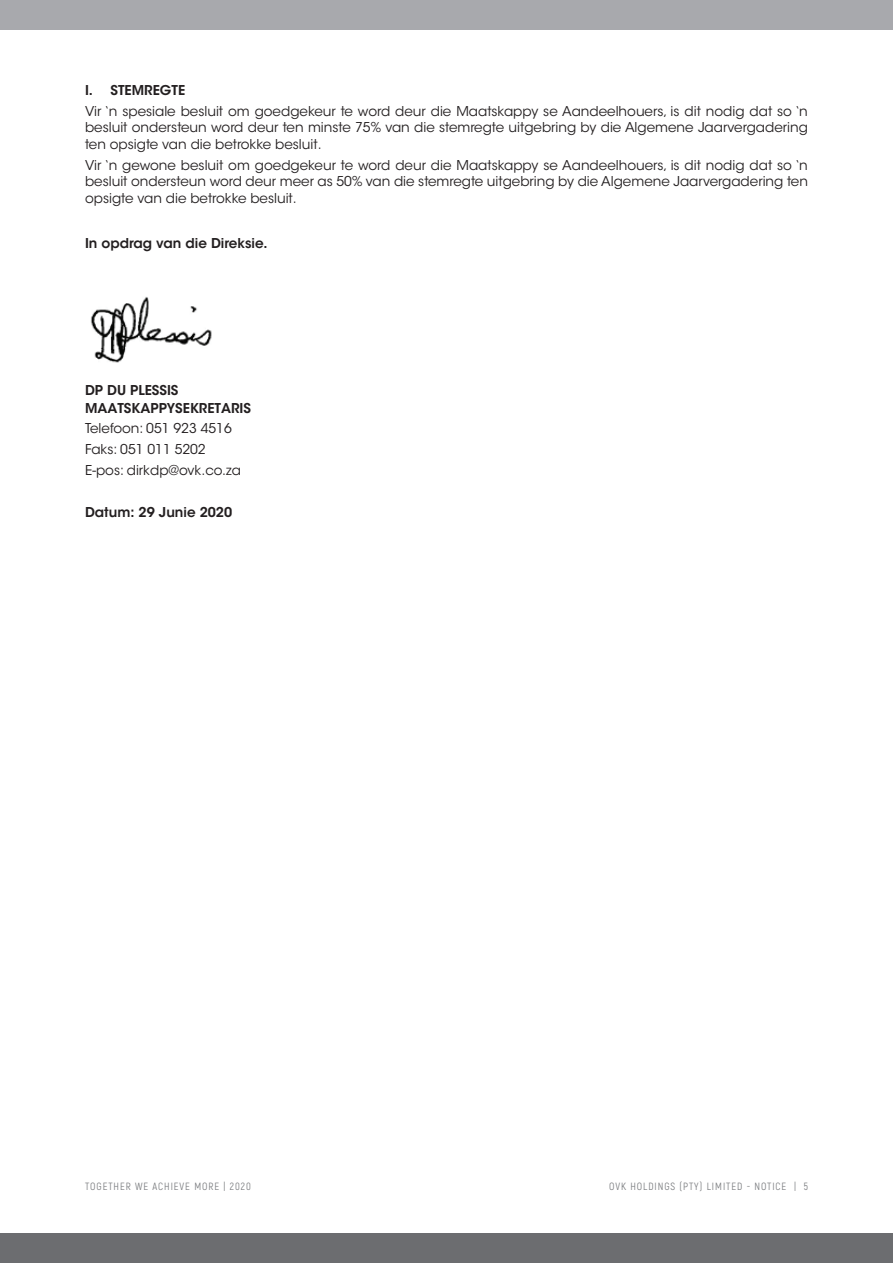
<style>
.page{position:relative;width:893px;height:1263px;background:#fff}
.page>*{position:absolute;margin:0;border:0;box-sizing:border-box;transform-origin:0 0}
.t1{font:13.5px/16.5px "ITC Avant Garde Std";color:#231f20;text-align:justify}
.t2{font:600 13.5px/18px "ITC Avant Garde Std";color:#231f20}
.t3{font:10.5px "Akrobat";letter-spacing:.09em;color:#76787b}
</style>
<div class="page">
<div style="left:0;top:0;width:893px;height:30px;background:#a8a9ad"></div>
<div style="left:0;top:1233px;width:893px;height:30px;background:#6c6d70"></div>
<img style="left:90px;top:297px;width:122px;height:66px">
<p class="t2" style="left:85px;top:81px;width:102px">I. STEMREGTE</p>
<p class="t1" style="left:85px;top:103px;width:724px">Vir ‘n spesiale besluit om goedgekeur te word deur die Maatskappy se Aandeelhouers, is dit nodig dat so ‘n besluit ondersteun word deur ten minste 75% van die stemregte uitgebring by die Algemene Jaarvergadering ten opsigte van die betrokke besluit.</p>
<p class="t1" style="left:85px;top:157px;width:724px">Vir ‘n gewone besluit om goedgekeur te word deur die Maatskappy se Aandeelhouers, is dit nodig dat so ‘n besluit ondersteun word deur meer as 50% van die stemregte uitgebring by die Algemene Jaarvergadering ten opsigte van die betrokke besluit.</p>
<p class="t2" style="left:85px;top:234px;width:184px">In opdrag van die Direksie.</p>
<p class="t2" style="left:85px;top:381px;width:168px">DP DU PLESSIS<br>MAATSKAPPYSEKRETARIS</p>
<p class="t1" style="left:85px;top:418px;width:157px;line-height:20.7px;text-align:left">Telefoon: 051 923 4516<br>Faks: 051 011 5202<br>E-pos: dirkdp@ovk.co.za</p>
<p class="t2" style="left:85px;top:503px;width:149px">Datum: 29 Junie 2020</p>
<p class="t3" style="left:85px;top:1180px;width:167px">TOGETHER WE ACHIEVE MORE | 2020</p>
<p class="t3" style="left:609px;top:1180px;width:200px">OVK HOLDINGS (PTY) LIMITED - NOTICE | 5</p>
</div>
